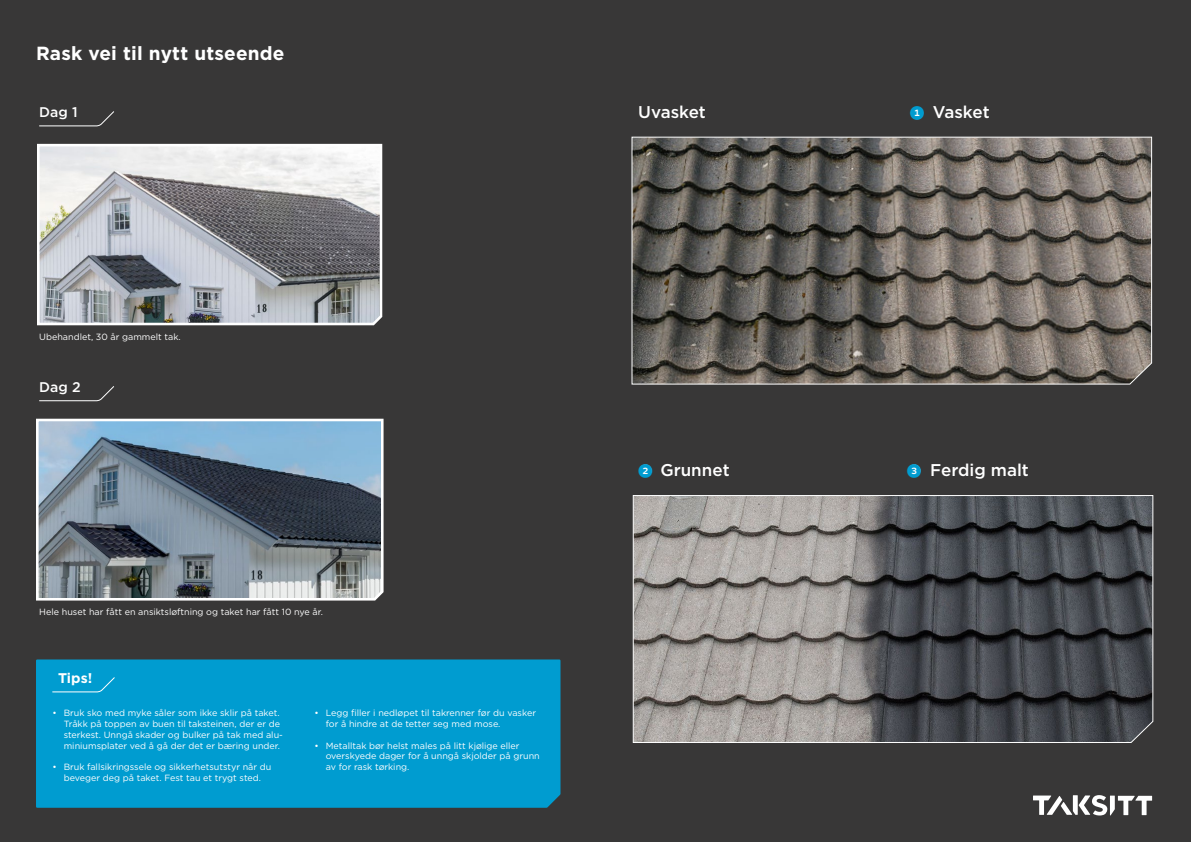
<style>
.page{position:relative;width:1191px;height:842px;background:#383737}
.page>*{position:absolute;margin:0;border:0;box-sizing:border-box;transform-origin:0 0}
.t1{font:700 19px "Gotham";letter-spacing:.01em;color:#fff}
.t2{font:500 17px "Gotham";color:#fff}
.t3{font:14.6px "Whitney Index Black Rd Bd";color:#009cd0}
.t4{font:500 14px "Gotham";color:#fff}
.t5{font:700 14px "Gotham";color:#fff}
.t6{font:9px/10.8px "Gotham";color:#fff}
</style>
<div class="page">
<svg style="left:632px;top:495px;width:522px;height:248px"></svg>
<svg style="left:37px;top:143px;width:346px;height:183px"></svg>
<svg style="left:39px;top:111px;width:75px;height:15px"></svg>
<svg style="left:39px;top:386px;width:75px;height:15px"></svg>
<div style="left:36px;top:659px;width:525px;height:149px;background:#009cd0"></div>
<svg style="left:52px;top:677px;width:63px;height:15px"></svg>
<div style="left:639px;top:464px;width:12px;height:13px;background:#fff;border-radius:50%"></div>
<div style="left:908px;top:464px;width:12px;height:13px;background:#fff;border-radius:50%"></div>
<div style="left:910px;top:107px;width:13px;height:12px;background:#fff;border-radius:50%"></div>
<svg style="left:36px;top:418px;width:348px;height:183px"></svg>
<svg style="left:1033px;top:795px;width:119px;height:21px"></svg>
<svg style="left:631px;top:136px;width:522px;height:249px"></svg>
<h1 class="t1" style="left:36px;top:42px;width:250px">Rask vei til nytt utseende</h1>
<h3 class="t4" style="left:39px;top:104px;width:40px">Dag 1</h3>
<p class="t6" style="left:39px;top:331px;width:143px">Ubehandlet, 30 år gammelt tak.</p>
<h3 class="t4" style="left:39px;top:379px;width:43px">Dag 2</h3>
<p class="t6" style="left:39px;top:607px;width:285px">Hele huset har fått en ansiktsløftning og taket har fått 10 nye år.</p>
<h3 class="t5" style="left:58px;top:670px;width:36px">Tips!</h3>
<p class="t6" style="left:64px;top:707px;width:221px;text-indent:-11px">• Bruk sko med myke såler som ikke sklir på taket.<br>Tråkk på toppen av buen til taksteinen, der er de sterkest. Unngå skader og bulker på tak med alu&shy;miniumsplater ved å gå der det er bæring under.</p>
<p class="t6" style="left:52px;top:761px;width:220px;text-align:center">• Bruk fallsikringssele og sikkerhetsutstyr når du beveger deg på taket. Fest tau et trygt sted.</p>
<p class="t6" style="left:326px;top:707px;width:212px;text-indent:-11px">• Legg filler i nedløpet til takrenner før du vasker for å hindre at de tetter seg med mose.</p>
<p class="t6" style="left:326px;top:740px;width:215px;text-indent:-11px">• Metalltak bør helst males på litt kjølige eller overskyede dager for å unngå skjolder på grunn av for rask tørking.</p>
<h2 class="t2" style="left:638px;top:102px;width:69px">Uvasket</h2>
<h2 class="t2" style="left:933px;top:102px;width:58px">Vasket</h2>
<h3 class="t3" style="left:909px;top:106px;width:16px">1</h3>
<h3 class="t3" style="left:638px;top:464px;width:16px">2</h3>
<h3 class="t3" style="left:907px;top:464px;width:16px">3</h3>
<h2 class="t2" style="left:660px;top:461px;width:71px">Grunnet</h2>
<h2 class="t2" style="left:930px;top:461px;width:100px">Ferdig malt</h2>
</div>
